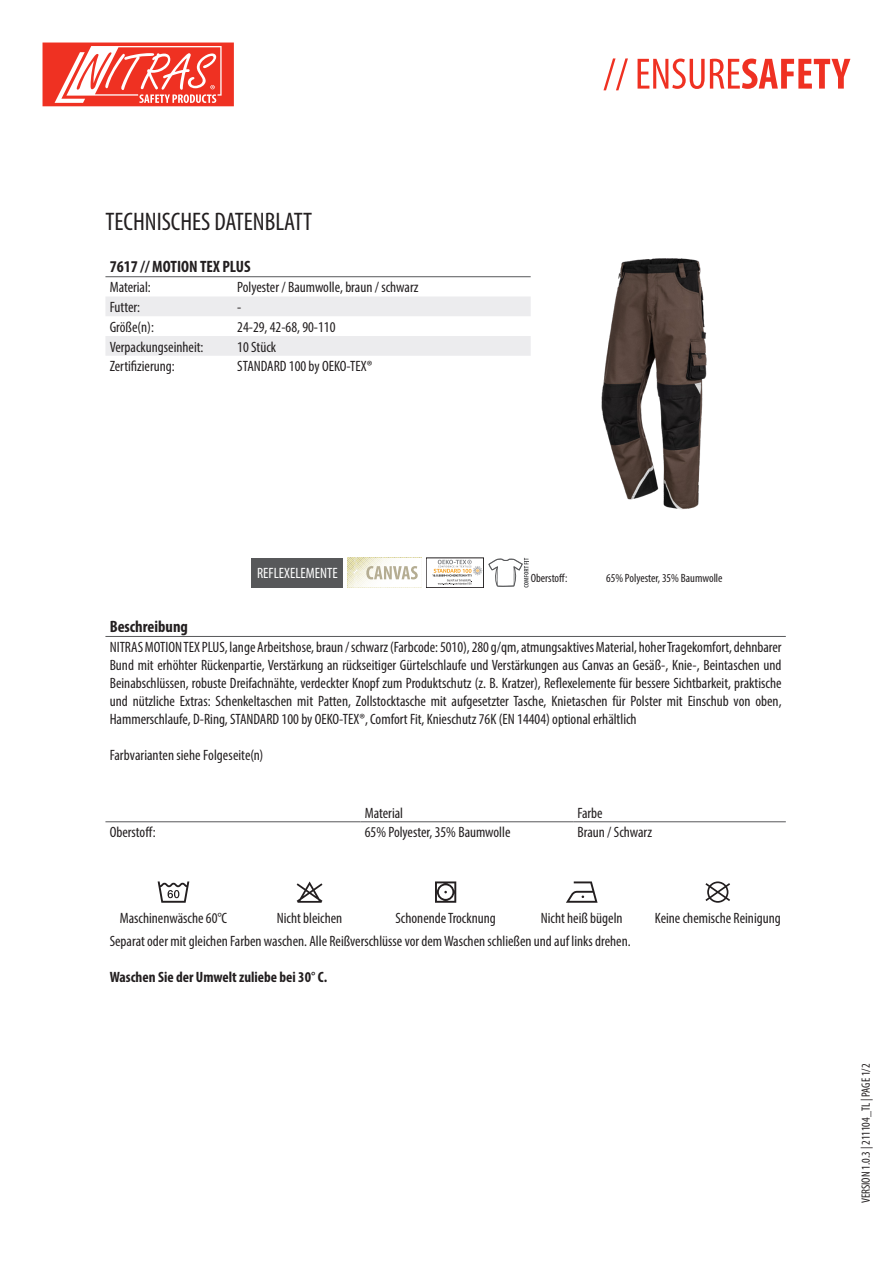
<style>
.page{position:relative;width:893px;height:1263px;background:#fff}
.page>*{position:absolute;margin:0;border:0;box-sizing:border-box;transform-origin:0 0}
.t1{font:condensed 25.5px "Myriad Pro";color:#231f20}
.t2{font:700 condensed 16.5px "Myriad Pro";color:#231f20}
.Headline_Nitras{font:condensed 15px/18px "Myriad Pro";color:#231f20;text-align:justify}
.t3{font:700 condensed 15px "Myriad Pro";color:#231f20}
.t4{font:condensed 15px "Myriad Pro";color:#fff}
.t5{font:condensed 12px "Myriad Pro";color:#231f20}
</style>
<div class="page">
<svg style="left:603px;top:58px;width:247px;height:32px"></svg>
<svg style="left:43px;top:43px;width:191px;height:63px"></svg>
<svg style="left:105px;top:297px;width:426px;height:59px"></svg>
<hr style="left:105px;top:276px;width:128px;height:1px;background:#57585a">
<hr style="left:233px;top:276px;width:298px;height:1px;background:#57585a">
<img style="left:601px;top:258px;width:106px;height:252px">
<div style="left:252px;top:558px;width:91px;height:30px;background:#57585a"></div>
<svg style="left:347px;top:558px;width:75px;height:30px"></svg>
<div style="left:426px;top:558px;width:58px;height:30px;border:1px solid #231f20"></div>
<svg style="left:432px;top:560px;width:50px;height:25px"></svg>
<svg style="left:488px;top:558px;width:41px;height:30px"></svg>
<hr style="left:105px;top:636px;width:681px;height:1px;background:#57585a">
<svg style="left:105px;top:822px;width:681px;height:1px"></svg>
<hr style="left:105px;top:821px;width:256px;height:1px;background:#57585a">
<hr style="left:361px;top:821px;width:212px;height:1px;background:#57585a">
<hr style="left:573px;top:821px;width:213px;height:1px;background:#57585a">
<svg style="left:158px;top:881px;width:31px;height:22px"></svg>
<svg style="left:297px;top:881px;width:25px;height:22px"></svg>
<svg style="left:435px;top:881px;width:21px;height:22px"></svg>
<svg style="left:566px;top:881px;width:32px;height:22px"></svg>
<svg style="left:705px;top:881px;width:25px;height:22px"></svg>
<p class="t1" style="left:105px;top:206px;width:208px">TECHNISCHES DATENBLATT</p>
<p class="t2" style="left:110px;top:257px;width:142px">7617 // MOTION TEX PLUS</p>
<p class="Headline_Nitras" style="left:110px;top:278px;width:43px">Material:</p>
<p class="Headline_Nitras" style="left:237px;top:278px;width:183px">Polyester / Baumwolle, braun / schwarz</p>
<p class="Headline_Nitras" style="left:110px;top:298px;width:32px">Futter:</p>
<p class="Headline_Nitras" style="left:237px;top:298px;width:6px">-</p>
<p class="Headline_Nitras" style="left:110px;top:318px;width:46px">Größe(n):</p>
<p class="Headline_Nitras" style="left:237px;top:318px;width:100px">24-29, 42-68, 90-110</p>
<p class="Headline_Nitras" style="left:110px;top:337px;width:95px">Verpackungseinheit:</p>
<p class="Headline_Nitras" style="left:237px;top:337px;width:40px">10 Stück</p>
<p class="Headline_Nitras" style="left:110px;top:357px;width:67px">Zertifizierung:</p>
<p class="Headline_Nitras" style="left:237px;top:357px;width:136px">STANDARD 100 by OEKO-TEX®</p>
<p class="t4" style="left:257px;top:564px;width:82px">REFLEXELEMENTE</p>
<p class="t5" style="left:531px;top:570px;width:38px">Oberstoff:</p>
<p class="t5" style="left:606px;top:570px;width:118px">65% Polyester, 35% Baumwolle</p>
<p class="t2" style="left:110px;top:616px;width:80px">Beschreibung</p>
<p class="Headline_Nitras" style="left:110px;top:638px;width:673px">NITRAS MOTION TEX PLUS, lange Arbeitshose, braun / schwarz (Farbcode: 5010), 280 g/qm, atmungsaktives Material, hoher Tragekomfort, dehnbarer Bund mit erhöhter Rückenpartie, Verstärkung an rückseitiger Gürtelschlaufe und Verstärkungen aus Canvas an Gesäß-, Knie-, Beintaschen und Beinabschlüssen, robuste Dreifachnähte, verdeckter Knopf zum Produktschutz (z. B. Kratzer), Reflexelemente für bessere Sichtbarkeit, praktische und nützliche Extras: Schenkeltaschen mit Patten, Zollstocktasche mit aufgesetzter Tasche, Knietaschen für Polster mit Einschub von oben, Hammerschlaufe, D-Ring, STANDARD 100 by OEKO-TEX®, Comfort Fit, Knieschutz 76K (EN 14404) optional erhältlich</p>
<p class="Headline_Nitras" style="left:110px;top:746px;width:155px">Farbvarianten siehe Folgeseite(n)</p>
<p class="Headline_Nitras" style="left:365px;top:803px;width:40px">Material</p>
<p class="Headline_Nitras" style="left:577px;top:803px;width:27px">Farbe</p>
<p class="Headline_Nitras" style="left:110px;top:823px;width:47px">Oberstoff:</p>
<p class="Headline_Nitras" style="left:365px;top:823px;width:147px">65% Polyester, 35% Baumwolle</p>
<p class="Headline_Nitras" style="left:577px;top:823px;width:76px">Braun / Schwarz</p>
<p class="Headline_Nitras" style="left:120px;top:909px;width:109px">Maschinenwäsche 60°C</p>
<p class="Headline_Nitras" style="left:277px;top:909px;width:67px">Nicht bleichen</p>
<p class="Headline_Nitras" style="left:395px;top:909px;width:102px">Schonende Trocknung</p>
<p class="Headline_Nitras" style="left:541px;top:909px;width:83px">Nicht heiß bügeln</p>
<p class="Headline_Nitras" style="left:655px;top:909px;width:128px">Keine chemische Reinigung</p>
<p class="Headline_Nitras" style="left:110px;top:932px;width:522px">Separat oder mit gleichen Farben waschen. Alle Reißverschlüsse vor dem Waschen schließen und auf links drehen.</p>
<p class="t3" style="left:110px;top:967px;width:219px">Waschen Sie der Umwelt zuliebe bei 30° C.</p>
<p class="t5" style="left:859px;top:1203px;width:141px;rotate:-90deg">VERSION 1.0.3 | 211104_TL | PAGE 1/2</p>
</div>
